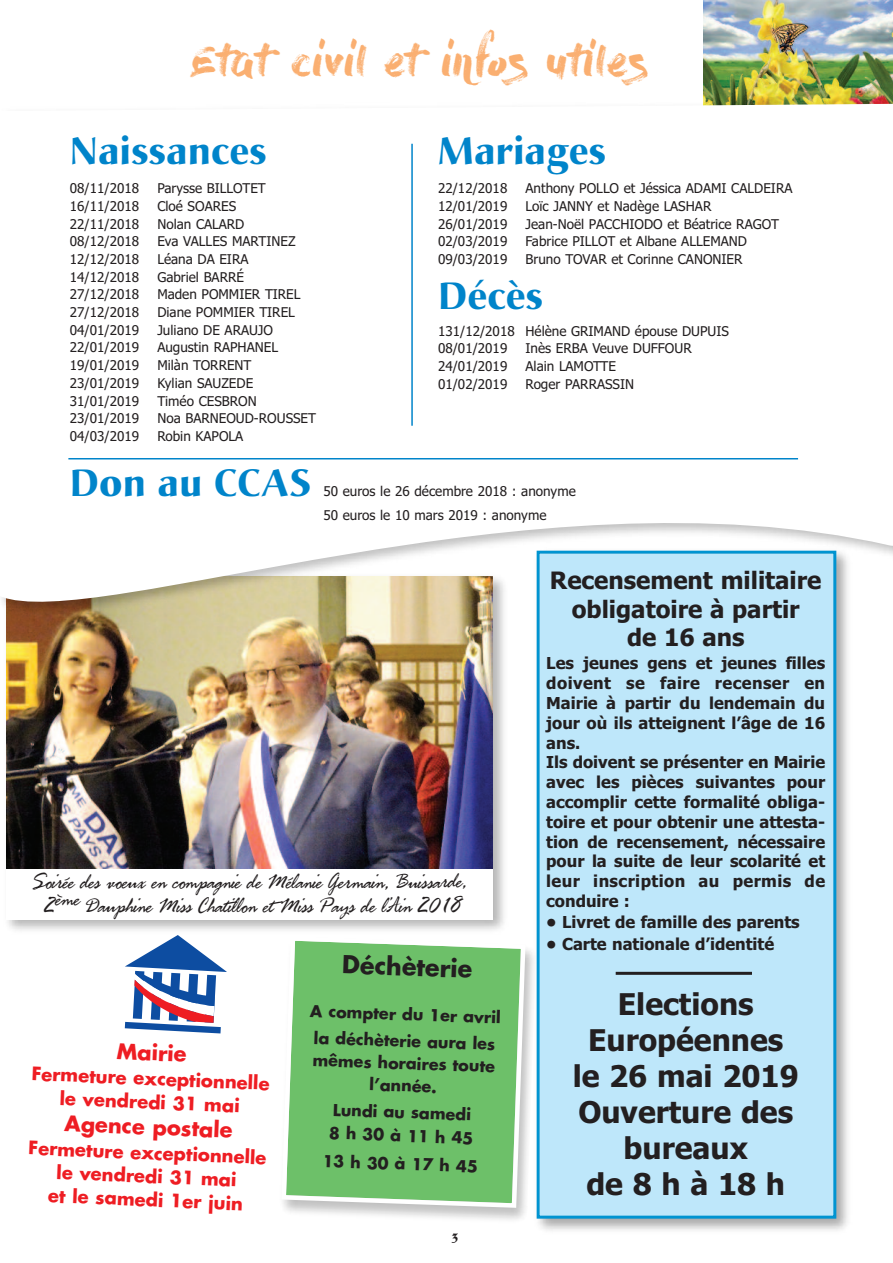
<style>
.page{position:relative;width:893px;height:1263px;background:#fff}
.page>*{position:absolute;margin:0;border:0;box-sizing:border-box;transform-origin:0 0}
.t1{font:43.5px "Dry Brush";letter-spacing:-.01em;color:#faaf71}
.t2{font:700 37.5px "Christiana";letter-spacing:.01em;color:#0084ca}
.t3{font:700 30px/36px "Tahoma";color:#231f20;text-align:center}
.t4{font:700 24px/28.8px "Tahoma";color:#231f20;text-align:center}
.t5{font:700 24px "Futura";color:#231f20}
.t6{font:22.5px/24px "Fresh Script";color:#231f20;text-align:center}
.t7{font:700 21px "Futura";color:#ee1d23}
.t8{font:700 18px/23.4px "Futura";color:#ee1d23;text-align:center}
.t9{font:700 16.5px/19.8px "Tahoma";color:#231f20}
.t10{font:700 16.05px/26.7px "Futura";color:#231f20}
.t11{font:15px "Cg Artistik";color:#231f20}
.t12{font:13.5px/17.7px "Tahoma";color:#231f20}
</style>
<div class="page">
<img style="left:704px;top:0;width:189px;height:97px">
<img style="left:6px;top:634px;width:487px;height:235px">
<svg style="left:0;top:104px;width:893px;height:530px"></svg>
<hr style="left:411px;top:144px;width:2px;height:282px;background:#0084ca">
<hr style="left:68px;top:458px;width:730px;height:1px;background:#0084ca">
<svg style="left:279px;top:934px;width:249px;height:276px;background:#80c77d"></svg>
<svg style="left:124px;top:935px;width:103px;height:99px"></svg>
<svg style="left:274px;top:1036px;width:11px;height:183px"></svg>
<img style="left:530px;top:544px;width:325px;height:687px">
<div style="left:540px;top:554px;width:293px;height:661px;background:#bee7fa"></div>
<div style="left:537px;top:551px;width:299px;height:667px;border:3px solid #0094d1"></div>
<hr style="left:616px;top:972px;width:136px;height:3px;background:#231f20">
<h1 class="t1" style="left:191px;top:35px;width:460px">Etat civil et infos utiles</h1>
<h2 class="t2" style="left:70px;top:136px;width:198px">Naissances</h2>
<p class="t12" style="left:70px;top:180px;width:71px">08/11/2018</p>
<p class="t12" style="left:157px;top:180px;width:110px">Parysse BILLOTET</p>
<p class="t12" style="left:70px;top:197px;width:71px">16/11/2018</p>
<p class="t12" style="left:157px;top:197px;width:80px">Cloé SOARES</p>
<p class="t12" style="left:70px;top:215px;width:71px">22/11/2018</p>
<p class="t12" style="left:157px;top:215px;width:88px">Nolan CALARD</p>
<p class="t12" style="left:70px;top:233px;width:71px">08/12/2018</p>
<p class="t12" style="left:157px;top:233px;width:140px">Eva VALLES MARTINEZ</p>
<p class="t12" style="left:70px;top:250px;width:71px">12/12/2018</p>
<p class="t12" style="left:157px;top:250px;width:93px">Léana DA EIRA</p>
<p class="t12" style="left:70px;top:268px;width:71px">14/12/2018</p>
<p class="t12" style="left:157px;top:268px;width:88px">Gabriel BARRÉ</p>
<p class="t12" style="left:70px;top:286px;width:71px">27/12/2018</p>
<p class="t12" style="left:157px;top:286px;width:145px">Maden POMMIER TIREL</p>
<p class="t12" style="left:70px;top:303px;width:71px">27/12/2018</p>
<p class="t12" style="left:157px;top:303px;width:139px">Diane POMMIER TIREL</p>
<p class="t12" style="left:70px;top:321px;width:71px">04/01/2019</p>
<p class="t12" style="left:157px;top:321px;width:117px">Juliano DE ARAUJO</p>
<p class="t12" style="left:70px;top:339px;width:71px">22/01/2019</p>
<p class="t12" style="left:157px;top:339px;width:122px">Augustin RAPHANEL</p>
<p class="t12" style="left:70px;top:357px;width:71px">19/01/2019</p>
<p class="t12" style="left:157px;top:357px;width:96px">Milàn TORRENT</p>
<p class="t12" style="left:70px;top:374px;width:71px">23/01/2019</p>
<p class="t12" style="left:157px;top:374px;width:97px">Kylian SAUZEDE</p>
<p class="t12" style="left:70px;top:392px;width:71px">31/01/2019</p>
<p class="t12" style="left:157px;top:392px;width:101px">Timéo CESBRON</p>
<p class="t12" style="left:70px;top:410px;width:71px">23/01/2019</p>
<p class="t12" style="left:157px;top:410px;width:160px">Noa BARNEOUD-ROUSSET</p>
<p class="t12" style="left:70px;top:427px;width:71px">04/03/2019</p>
<p class="t12" style="left:157px;top:427px;width:87px">Robin KAPOLA</p>
<h2 class="t2" style="left:438px;top:136px;width:169px">Mariages</h2>
<p class="t12" style="left:438px;top:180px;width:71px">22/12/2018</p>
<p class="t12" style="left:525px;top:180px;width:268px">Anthony POLLO et Jéssica ADAMI CALDEIRA</p>
<p class="t12" style="left:438px;top:197px;width:71px">12/01/2019</p>
<p class="t12" style="left:525px;top:197px;width:187px">Loïc JANNY et Nadège LASHAR</p>
<p class="t12" style="left:438px;top:215px;width:71px">26/01/2019</p>
<p class="t12" style="left:525px;top:215px;width:255px">Jean-Noël PACCHIODO et Béatrice RAGOT</p>
<p class="t12" style="left:438px;top:233px;width:71px">02/03/2019</p>
<p class="t12" style="left:525px;top:233px;width:223px">Fabrice PILLOT et Albane ALLEMAND</p>
<p class="t12" style="left:438px;top:250px;width:71px">09/03/2019</p>
<p class="t12" style="left:525px;top:250px;width:219px">Bruno TOVAR et Corinne CANONIER</p>
<h2 class="t2" style="left:438px;top:280px;width:106px">Décès</h2>
<p class="t12" style="left:438px;top:322px;width:292px">131/12/2018 Hélène GRIMAND épouse DUPUIS<br>08/01/2019</p>
<p class="t12" style="left:525px;top:340px;width:168px">Inès ERBA Veuve DUFFOUR</p>
<p class="t12" style="left:438px;top:357px;width:71px">24/01/2019</p>
<p class="t12" style="left:525px;top:357px;width:92px">Alain LAMOTTE</p>
<p class="t12" style="left:438px;top:375px;width:71px">01/02/2019</p>
<p class="t12" style="left:525px;top:375px;width:110px">Roger PARRASSIN</p>
<h2 class="t2" style="left:70px;top:468px;width:243px">Don au CCAS</h2>
<p class="t12" style="left:323px;top:479px;width:254px;line-height:24px">50 euros le 26 décembre 2018 : anonyme<br>50 euros le 10 mars 2019 : anonyme</p>
<h3 class="t6" style="left:32px;top:871px;width:436px">Soirée des voeux en compagnie de Mélanie Germain, Buissarde,<br>2ème Dauphine Miss Chatillon et Miss Pays de l’Ain 2018</h3>
<h3 class="t7" style="left:117px;top:1042px;width:71px;rotate:2deg">Mairie</h3>
<h3 class="t8" style="left:32px;top:1064px;width:240px;rotate:2deg">Fermeture exceptionnelle le vendredi 31 mai</h3>
<h3 class="t7" style="left:65px;top:1114px;width:170px;rotate:2deg">Agence postale</h3>
<h3 class="t8" style="left:29px;top:1138px;width:240px;rotate:2deg">Fermeture exceptionnelle le vendredi 31 mai<br>et le samedi 1er juin</h3>
<h3 class="t5" style="left:342px;top:953px;width:132px;rotate:2deg">Déchèterie</h3>
<p class="t10" style="left:311px;top:999px;width:192px;rotate:2deg">A compter du 1er avril la déchèterie aura les</p>
<p class="t10" style="left:313px;top:1050px;width:184px;line-height:22.4px;text-align:center;rotate:2deg">mêmes horaires toute l’année.</p>
<p class="t10" style="left:330px;top:1099px;width:146px;line-height:23.2px;rotate:2deg">Lundi au samedi<br>8h30à11h45</p>
<p class="t10" style="left:323px;top:1149px;width:157px;rotate:2deg">13h30à17h45</p>
<p class="t11" style="left:452px;top:1228px;width:8px">3</p>
<h3 class="t4" style="left:550px;top:566px;width:273px">Recensement militaire obligatoire à partir<br>de 16 ans</h3>
<p class="t9" style="left:546px;top:654px;width:280px">Les jeunes gens et jeunes filles doivent se faire recenser en<br>Mairie à partir du lendemain du jour où ils atteignent l’âge de 16 ans.<br>Ils doivent se présenter en Mairie avec les pièces suivantes pour accomplir cette formalité obliga&shy;toire et pour obtenir une attesta&shy;tion de recensement, nécessaire pour la suite de leur scolarité et leur inscription au permis de conduire :</p>
<p class="t9" style="left:546px;top:913px;width:255px">• Livret de famille des parents</p>
<p class="t9" style="left:546px;top:934px;width:229px">• Carte nationale d’identité</p>
<h3 class="t3" style="left:573px;top:987px;width:228px">Elections<br>Européennes le 26 mai 2019<br>Ouverture des bureaux de8hà18h</h3>
</div>
